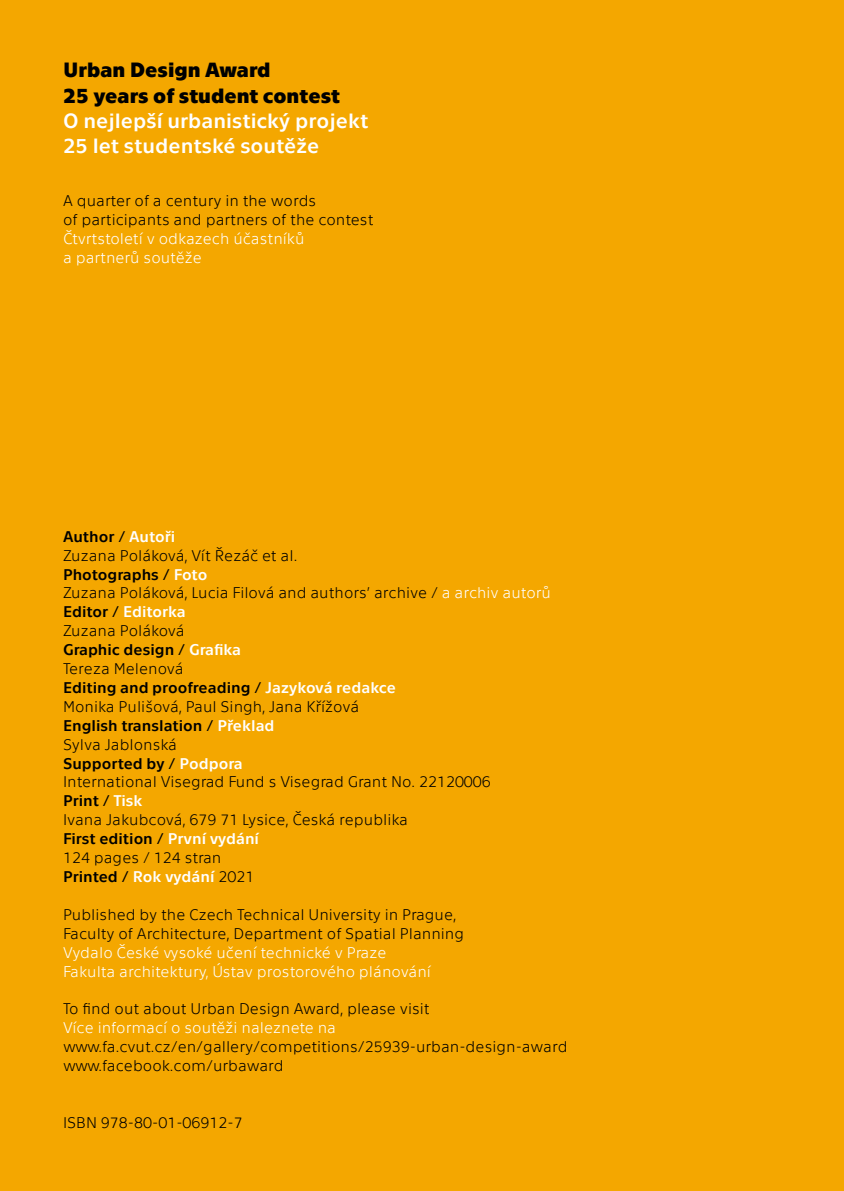
<style>
.page{position:relative;width:844px;height:1191px;background:#fff}
.page>*{position:absolute;margin:0;border:0;box-sizing:border-box;transform-origin:0 0}
.t1{font:21px/25.2px "Technika";color:#fff}
.t2{font:700 21px/25.2px "Technika";color:#000}
.t3{font:300 15.75px/18.9px "Technika";color:#000}
.t4{font:300 15.75px/18.9px "Technika";color:#fff}
.s1{font-weight:400}
.s2{font-weight:400;color:#fff}
.s3{color:#fff}
</style>
<div class="page">
<div style="left:0;top:0;width:843px;height:1191px;background:#f4a700"></div>
<h1 class="t2" style="left:63px;top:56px;width:278px">Urban Design Award<br>25 years of student contest</h1>
<h1 class="t1" style="left:63px;top:106px;width:307px">O nejlepší urbanistický projekt<br>25 let studentské soutěže</h1>
<p class="t3" style="left:63px;top:190px;width:312px">A quarter of a century in the words<br>of participants and partners of the contest</p>
<p class="t4" style="left:63px;top:228px;width:243px">Čtvrtstoletí v odkazech účastníků a partnerů soutěže</p>
<p class="t3" style="left:63px;top:526px;width:489px"><span class="s1">Author /</span> <span class="s2">Autoři<br></span>Zuzana Poláková, Vít Řezáč et al.<br><span class="s1">Photographs /</span> <span class="s2">Foto<br></span>Zuzana Poláková, Lucia Filová and authors’ archive / <span class="s3">a archiv autorů<br></span><span class="s1">Editor /</span> <span class="s2">Editorka<br></span>Zuzana Poláková<br><span class="s1">Graphic design /</span> <span class="s2">Grafika<br></span>Tereza Melenová<br><span class="s1">Editing and proofreading /</span> <span class="s2">Jazyková redakce<br></span>Monika Pulišová, Paul Singh, Jana Křížová<br><span class="s1">English translation /</span> <span class="s2">Překlad<br></span>Sylva Jablonská<br><span class="s1">Supported by /</span> <span class="s2">Podpora<br></span>International Visegrad Fund´s Visegrad Grant No. 22120006<br><span class="s1">Print /</span> <span class="s2">Tisk<br></span>Ivana Jakubcová, 679 71 Lysice, Česká republika<br><span class="s1">First edition /</span> <span class="s2">První vydání<br></span>124 pages / 124 stran<br><span class="s1">Printed /</span> <span class="s2">Rok vydání</span> 2021</p>
<p class="t3" style="left:63px;top:904px;width:402px">Published by the Czech Technical University in Prague,<br>Faculty of Architecture, Department of Spatial Planning</p>
<p class="t4" style="left:63px;top:941px;width:369px">Vydalo České vysoké učení technické v Praze<br>Fakulta architektury, Ústav prostorového plánování</p>
<p class="t3" style="left:63px;top:998px;width:368px">To find out about Urban Design Award, please visit</p>
<p class="t4" style="left:63px;top:1017px;width:274px">Více informací o soutěži naleznete na</p>
<p class="t3" style="left:63px;top:1036px;width:506px">www.fa.cvut.cz/en/gallery/competitions/25939-urban-design-award www.facebook.com/urbaward</p>
<p class="t3" style="left:63px;top:1112px;width:181px">ISBN 978-80-01-06912-7</p>
</div>
